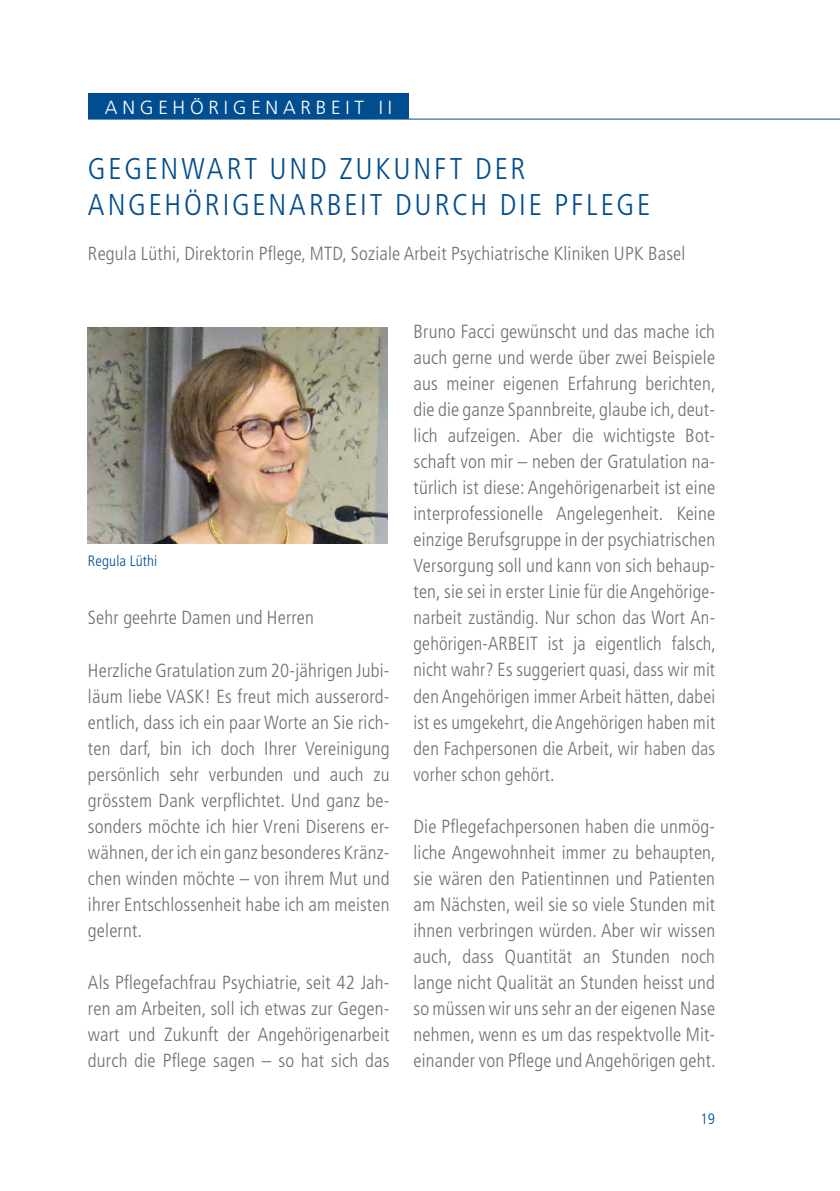
<style>
.page{position:relative;width:840px;height:1191px;background:#fff}
.page>*{position:absolute;margin:0;border:0;box-sizing:border-box;transform-origin:0 0}
.t1{font:300 condensed 30px/36px "Frutiger LT";letter-spacing:.09em;color:#004d8f}
.t2{font:300 condensed 19px/26px "Frutiger LT";letter-spacing:.01em;color:#706f6f;text-align:justify}
.t3{font:300 19px "Frutiger LT";letter-spacing:.25em;color:#fff}
.t4{font:300 condensed 15px "Frutiger LT";letter-spacing:.01em;color:#004d8f}
</style>
<div class="page">
<img style="left:88px;top:327px;width:299px;height:216px">
<div style="left:88px;top:94px;width:321px;height:25px;background:#004d8f"></div>
<hr style="left:88px;top:119px;width:751px;height:1px;background:#004d8f">
<p class="t3" style="left:105px;top:96px;width:288px">ANGEHÖRIGENARBEIT II</p>
<h1 class="t1" style="left:88px;top:151px;width:563px">GEGENWART UND ZUKUNFT DER<br>ANGEHÖRIGENARBEIT DURCH DIE PFLEGE</h1>
<p class="t2" style="left:88px;top:241px;width:598px">Regula Lüthi, Direktorin Pflege, MTD, Soziale Arbeit Psychiatrische Kliniken UPK Basel</p>
<p class="t4" style="left:88px;top:552px;width:71px">Regula Lüthi</p>
<p class="t2" style="left:88px;top:605px;width:227px">Sehr geehrte Damen und Herren</p>
<p class="t2" style="left:88px;top:657px;width:303px">Herzliche Gratulation zum 20-jährigen Jubi&shy;läum liebe VASK! Es freut mich ausserord&shy;entlich, dass ich ein paar Worte an Sie rich&shy;ten darf, bin ich doch Ihrer Vereinigung persönlich sehr verbunden und auch zu grösstem Dank verpflichtet. Und ganz be&shy;sonders möchte ich hier Vreni Diserens er&shy;wähnen, der ich ein ganz besonderes Kränz&shy;chen winden möchte – von ihrem Mut und ihrer Entschlossenheit habe ich am meisten gelernt.</p>
<p class="t2" style="left:88px;top:969px;width:303px">Als Pflegefachfrau Psychiatrie, seit 42 Jah&shy;ren am Arbeiten, soll ich etwas zur Gegen&shy;wart und Zukunft der Angehörigenarbeit durch die Pflege sagen – so hat sich das</p>
<p class="t2" style="left:413px;top:319px;width:303px">Bruno Facci gewünscht und das mache ich auch gerne und werde über zwei Beispiele aus meiner eigenen Erfahrung berichten, die die ganze Spannbreite, glaube ich, deut&shy;lich aufzeigen. Aber die wichtigste Bot&shy;schaft von mir – neben der Gratulation na&shy;türlich ist diese: Angehörigenarbeit ist eine interprofessionelle Angelegenheit. Keine einzige Berufsgruppe in der psychiatrischen Versorgung soll und kann von sich behaup&shy;ten, sie sei in erster Linie für die Angehörige&shy;narbeit zuständig. Nur schon das Wort An&shy;gehörigen-ARBEIT ist ja eigentlich falsch, nicht wahr? Es suggeriert quasi, dass wir mit den Angehörigen immer Arbeit hätten, dabei ist es umgekehrt, die Angehörigen haben mit den Fachpersonen die Arbeit, wir haben das vorher schon gehört.</p>
<p class="t2" style="left:413px;top:813px;width:303px">Die Pflegefachpersonen haben die unmög&shy;liche Angewohnheit immer zu behaupten, sie wären den Patientinnen und Patienten am Nächsten, weil sie so viele Stunden mit ihnen verbringen würden. Aber wir wissen auch, dass Quantität an Stunden noch lange nicht Qualität an Stunden heisst und so müssen wir uns sehr an der eigenen Nase nehmen, wenn es um das respektvolle Mit&shy;einander von Pflege und Angehörigen geht.</p>
<p class="t4" style="left:700px;top:1110px;width:16px">19</p>
</div>
